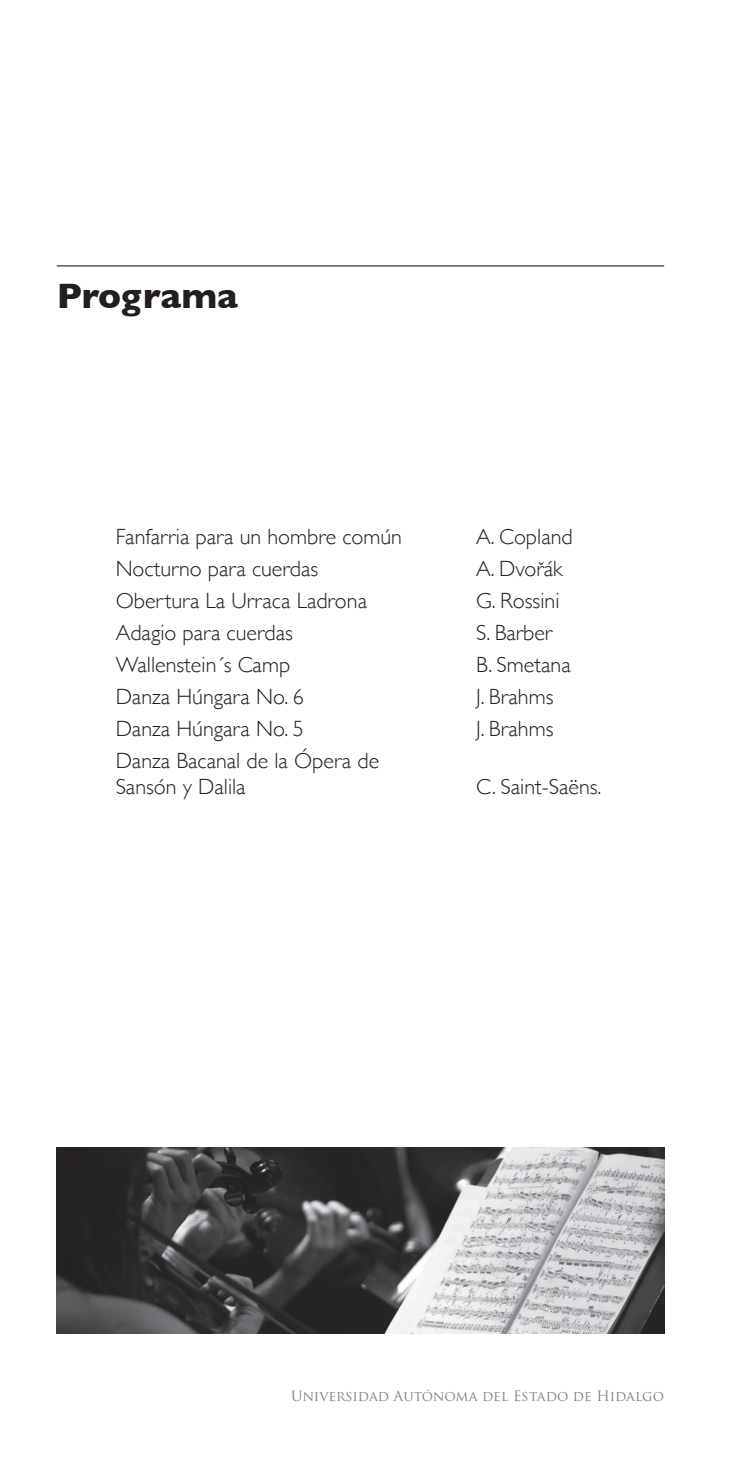
<style>
.page{position:relative;width:738px;height:1475px;background:#fff}
.page>*{position:absolute;margin:0;border:0;box-sizing:border-box;transform-origin:0 0}
.t1{font:700 36px "Gill Sans";color:#231f20}
.t2{font:300 22px "Gill Sans";color:#231f20}
.t3{font:14px "Trajan Pro";letter-spacing:-.01em;color:#808285}
</style>
<div class="page">
<hr style="left:57px;top:265px;width:606px;height:1px;background:#57585a">
<img style="left:57px;top:1147px;width:606px;height:185px">
<hr style="left:0;top:0;width:1px;height:1474px;background:#494a4b">
<svg style="left:0;top:74px;width:1px;height:1400px"></svg>
<p class="t1" style="left:57px;top:267px;width:182px">Programa</p>
<p class="t2" style="left:116px;top:519px;width:288px">Fanfarria para un hombre común</p>
<p class="t2" style="left:476px;top:519px;width:98px">A. Copland</p>
<p class="t2" style="left:116px;top:551px;width:204px">Nocturno para cuerdas</p>
<p class="t2" style="left:476px;top:551px;width:88px">A. Dvořák</p>
<p class="t2" style="left:116px;top:583px;width:253px">Obertura La Urraca Ladrona</p>
<p class="t2" style="left:476px;top:583px;width:85px">G. Rossini</p>
<p class="t2" style="left:116px;top:615px;width:179px">Adagio para cuerdas</p>
<p class="t2" style="left:476px;top:615px;width:78px">S. Barber</p>
<p class="t2" style="left:116px;top:647px;width:176px">Wallenstein´s Camp</p>
<p class="t2" style="left:476px;top:647px;width:96px">B. Smetana</p>
<p class="t2" style="left:116px;top:679px;width:189px">Danza Húngara No. 6</p>
<p class="t2" style="left:476px;top:679px;width:79px">J. Brahms</p>
<p class="t2" style="left:116px;top:711px;width:189px">Danza Húngara No. 5</p>
<p class="t2" style="left:476px;top:711px;width:79px">J. Brahms</p>
<p class="t2" style="left:116px;top:743px;width:265px">Danza Bacanal de la Ópera de</p>
<p class="t2" style="left:116px;top:769px;width:131px">Sansón y Dalila</p>
<p class="t2" style="left:476px;top:769px;width:127px">C. Saint-Saëns.</p>
<p class="t3" style="left:291px;top:1386px;width:374px">Universidad Autónoma del Estado de Hidalgo</p>
</div>
